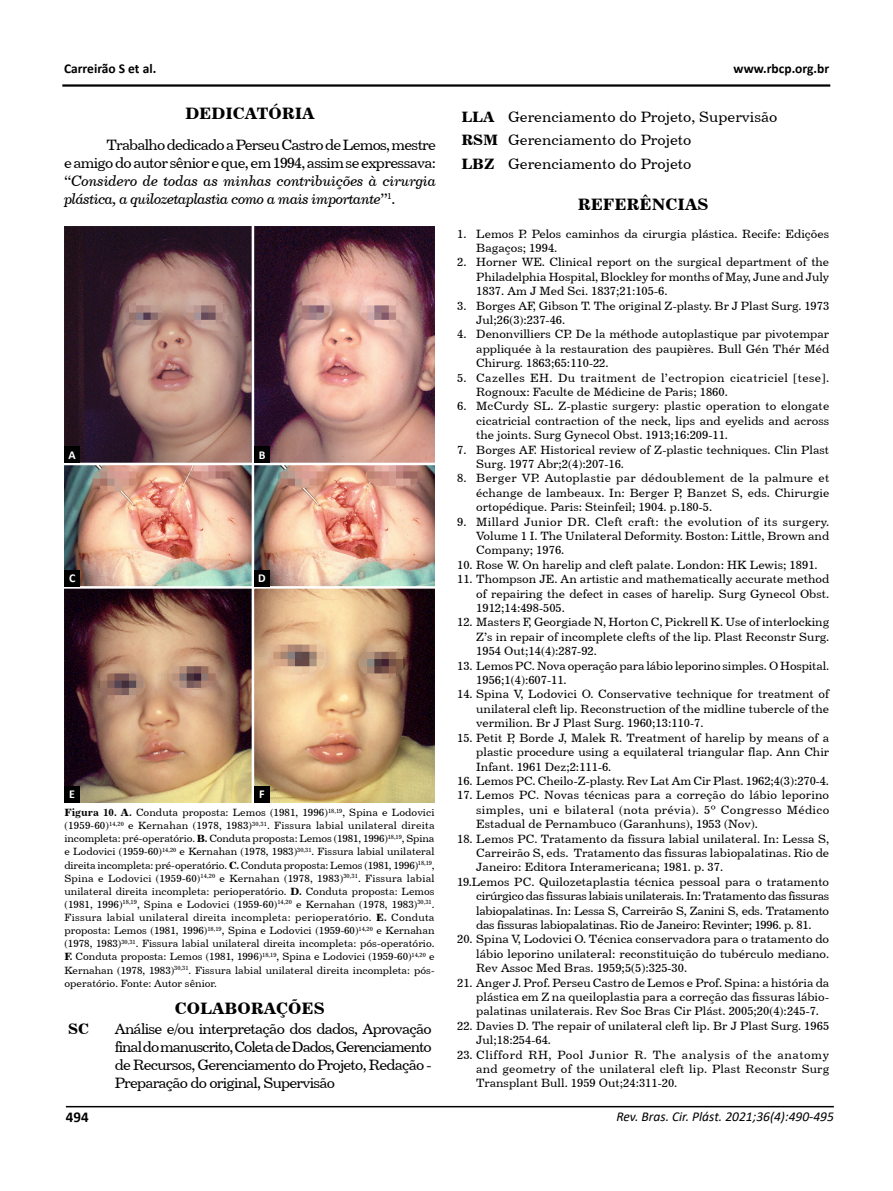
<style>
.page{position:relative;width:893px;height:1191px;background:#fff}
.page>*{position:absolute;margin:0;border:0;box-sizing:border-box;transform-origin:0 0}
.t1{font:16.5px "Century 731 BT Bold A";color:#000}
.t2{font:15px/18px "Century 731 BT Roman A";letter-spacing:-.045em;color:#000;text-align:right}
.t3{font:15px/18px "Century 731 BT Italic A";letter-spacing:-.02em;color:#000}
.t4{font:15px/23.4px "Century 731 BT Roman A";color:#000}
.t5{font:700 15px "Calibri";color:#000}
.t6{font:15px "Century 731 BT Bold A";color:#000}
.t7{font:italic 13.5px "Calibri";color:#000}
.t8{font:700 13.5px "Calibri";color:#000}
.t9{font:12px/14.4px "Century 731 BT Roman A";color:#000;text-align:justify}
.t10{font:12px "Century 731 BT Roman A";letter-spacing:-.025em;color:#000}
.t11{font:12px/14.4px "Century 731 BT Roman A";letter-spacing:.03em;color:#000}
.t12{font:700 12px "Calibri";color:#fff}
.t13{font:10.5px/13.2px "Century 731 BT Roman A";color:#000;text-align:justify}
.s1{font-family:"Century 731 BT Roman A"}
.s2{font-family:"Century 731 BT Bold A"}
</style>
<div class="page">
<hr style="left:66px;top:1106px;width:768px;height:1px;background:#000">
<hr style="left:62px;top:84px;width:768px;height:3px;background:#000">
<img style="left:64px;top:227px;width:371px;height:575px">
<div style="left:64px;top:447px;width:16px;height:16px;background:#000"></div>
<div style="left:255px;top:447px;width:15px;height:16px;background:#000"></div>
<div style="left:64px;top:570px;width:16px;height:16px;background:#000"></div>
<div style="left:254px;top:570px;width:16px;height:16px;background:#000"></div>
<div style="left:64px;top:786px;width:16px;height:16px;background:#000"></div>
<div style="left:254px;top:786px;width:16px;height:16px;background:#000"></div>
<p class="t8" style="left:64px;top:59px;width:94px">Carreirão S et al.</p>
<p class="t8" style="left:734px;top:59px;width:97px">www.rbcp.org.br</p>
<h1 class="t1" style="left:185px;top:103px;width:131px">DEDICATÓRIA</h1>
<p class="t2" style="left:64px;top:135px;width:374px">Trabalho dedicado a Perseu Castro de Lemos, mestre<br>e amigo do autor sênior e que, em 1994, assim se expressava:</p>
<p class="t3" style="left:64px;top:171px;width:374px"><span class="s1">“</span>Considero de todas as minhas contribuições à cirurgia plástica, a quilozetaplastia como a mais importante<span class="s1">”</span><sup>1</sup><span class="s1">.</span></p>
<p class="t4" style="left:461px;top:105px;width:318px"><span class="s2">LLA</span> Gerenciamento do Projeto, Supervisão<br><span class="s2">RSM</span> Gerenciamento do Projeto<br><span class="s2">LBZ</span> Gerenciamento do Projeto</p>
<h1 class="t1" style="left:578px;top:194px;width:132px">REFERÊNCIAS</h1>
<p class="t9" style="left:476px;top:226px;width:354px;text-indent:-19px">1. Lemos P. Pelos caminhos da cirurgia plástica. Recife: Edições<br>Bagaços; 1994.</p>
<p class="t9" style="left:476px;top:255px;width:355px;text-indent:-19px">2. Horner WE. Clinical report on the surgical department of the Philadelphia Hospital, Blockley for months of May, June and July 1837. Am J Med Sci. 1837;21:105-6.</p>
<p class="t9" style="left:476px;top:298px;width:354px;text-indent:-19px">3. Borges AF, Gibson T. The original Z-plasty. Br J Plast Surg. 1973<br>Jul;26(3):237-46.</p>
<p class="t9" style="left:476px;top:327px;width:354px;text-indent:-19px">4. Denonvilliers CP. De la méthode autoplastique par pivotempar appliquée à la restauration des paupières. Bull Gén Thér Méd Chirurg. 1863;65:110-22.</p>
<p class="t11" style="left:476px;top:370px;width:354px;text-indent:-19px">5. Cazelles EH. Du traitment de l’ectropion cicatriciel [tese].<br>Rognoux: Faculte de Médicine de Paris; 1860.</p>
<p class="t9" style="left:476px;top:399px;width:355px;text-indent:-19px">6. McCurdy SL. Z-plastic surgery: plastic operation to elongate cicatricial contraction of the neck, lips and eyelids and across the joints. Surg Gynecol Obst. 1913;16:209-11.</p>
<p class="t9" style="left:476px;top:442px;width:354px;text-indent:-19px">7. Borges AF. Historical review of Z-plastic techniques. Clin Plast<br>Surg. 1977 Abr;2(4):207-16.</p>
<p class="t9" style="left:476px;top:471px;width:355px;text-indent:-19px">8. Berger VP. Autoplastie par dédoublement de la palmure et échange de lambeaux. In: Berger P, Banzet S, eds. Chirurgie ortopédique. Paris: Steinfeil; 1904. p.180-5.</p>
<p class="t9" style="left:476px;top:514px;width:355px;text-indent:-19px">9. Millard Junior DR. Cleft craft: the evolution of its surgery.<br>Volume 1 I. The Unilateral Deformity. Boston: Little, Brown and Company; 1976.</p>
<p class="t9" style="left:457px;top:557px;width:362px">10. Rose W. On harelip and cleft palate. London: HK Lewis; 1891.</p>
<p class="t9" style="left:476px;top:571px;width:354px;text-indent:-19px">11. Thompson JE. An artistic and mathematically accurate method of repairing the defect in cases of harelip. Surg Gynecol Obst.<br>1912;14:498-505.</p>
<p class="t9" style="left:476px;top:615px;width:355px;text-indent:-19px">12. Masters F, Georgiade N, Horton C, Pickrell K. Use of interlocking Z’s in repair of incomplete clefts of the lip. Plast Reconstr Surg.<br>1954 Out;14(4):287-92.</p>
<p class="t9" style="left:476px;top:658px;width:354px;text-indent:-19px">13. Lemos PC. Nova operação para lábio leporino simples. O Hospital.<br>1956;1(4):607-11.</p>
<p class="t9" style="left:476px;top:687px;width:354px;text-indent:-19px">14. Spina V, Lodovici O. Conservative technique for treatment of unilateral cleft lip. Reconstruction of the midline tubercle of the vermilion. Br J Plast Surg. 1960;13:110-7.</p>
<p class="t9" style="left:476px;top:730px;width:354px;text-indent:-19px">15. Petit P, Borde J, Malek R. Treatment of harelip by means of a plastic procedure using a equilateral triangular flap. Ann Chir Infant. 1961 Dez;2:111-6.</p>
<p class="t9" style="left:457px;top:773px;width:373px">16. Lemos PC. Cheilo-Z-plasty. Rev Lat Am Cir Plast. 1962;4(3):270-4.</p>
<p class="t9" style="left:476px;top:787px;width:355px;text-indent:-19px">17. Lemos PC. Novas técnicas para a correção do lábio leporino simples, uni e bilateral (nota prévia). 5º Congresso Médico Estadual de Pernambuco (Garanhuns), 1953 (Nov).</p>
<p class="t9" style="left:457px;top:831px;width:374px">18. Lemos PC. Tratamento da fissura labial unilateral. In: Lessa S,</p>
<p class="t9" style="left:476px;top:845px;width:354px">Carreirão S, eds. Tratamento das fissuras labiopalatinas. Rio de</p>
<p class="t9" style="left:476px;top:859px;width:248px">Janeiro: Editora Interamericana; 1981. p. 37.</p>
<p class="t9" style="left:457px;top:874px;width:374px">19.Lemos PC. Quilozetaplastia técnica pessoal para o tratamento</p>
<p class="t10" style="left:476px;top:888px;width:354px">cirúrgico das fissuras labiais unilaterais. In: Tratamento das fissuras</p>
<p class="t10" style="left:476px;top:903px;width:354px">labiopalatinas. In: Lessa S, Carreirão S, Zanini S, eds. Tratamento</p>
<p class="t10" style="left:476px;top:917px;width:337px">das fissuras labiopalatinas. Rio de Janeiro: Revinter; 1996. p. 81.</p>
<p class="t9" style="left:476px;top:931px;width:354px;text-indent:-19px">20. Spina V, Lodovici O. Técnica conservadora para o tratamento do lábio leporino unilateral: reconstituição do tubérculo mediano.<br>Rev Assoc Med Bras. 1959;5(5):325-30.</p>
<p class="t9" style="left:476px;top:975px;width:355px;text-indent:-19px">21. Anger J. Prof. Perseu Castro de Lemos e Prof. Spina: a história da plástica em Z na queiloplastia para a correção das fissuras lábio&shy;palatinas unilaterais. Rev Soc Bras Cir Plást. 2005;20(4):245-7.</p>
<p class="t9" style="left:476px;top:1018px;width:354px;text-indent:-19px">22. Davies D. The repair of unilateral cleft lip. Br J Plast Surg. 1965<br>Jul;18:254-64.</p>
<p class="t9" style="left:476px;top:1047px;width:355px;text-indent:-19px">23. Clifford RH, Pool Junior R. The analysis of the anatomy and geometry of the unilateral cleft lip. Plast Reconstr Surg Transplant Bull. 1959 Out;24:311-20.</p>
<p class="t12" style="left:69px;top:446px;width:9px">A</p>
<p class="t12" style="left:259px;top:446px;width:8px">B</p>
<p class="t12" style="left:69px;top:569px;width:8px">C</p>
<p class="t12" style="left:258px;top:569px;width:9px">D</p>
<p class="t12" style="left:69px;top:786px;width:7px">E</p>
<p class="t12" style="left:259px;top:786px;width:7px">F</p>
<p class="t13" style="left:64px;top:805px;width:372px"><span class="s2">Figura 10. A.</span> Conduta proposta: Lemos (1981, 1996)<sup>18,19</sup>, Spina e Lodovici (1959-60)<sup>14,20</sup> e Kernahan (1978, 1983)<sup>30,31</sup>. Fissura labial unilateral direita incompleta: pré-operatório. <span class="s2">B.</span> Conduta proposta: Lemos (1981, 1996)<sup>18,19</sup>, Spina e Lodovici (1959-60)<sup>14,20</sup> e Kernahan (1978, 1983)<sup>30,31</sup>. Fissura labial unilateral direita incompleta: pré-operatório. <span class="s2">C.</span> Conduta proposta: Lemos (1981, 1996)<sup>18,19</sup>, Spina e Lodovici (1959-60)<sup>14,20</sup> e Kernahan (1978, 1983)<sup>30,31</sup>. Fissura labial unilateral direita incompleta: perioperatório. <span class="s2">D.</span> Conduta proposta: Lemos (1981, 1996)<sup>18,19</sup>, Spina e Lodovici (1959-60)<sup>14,20</sup> e Kernahan (1978, 1983)<sup>30,31</sup>.<br>Fissura labial unilateral direita incompleta: perioperatório. <span class="s2">E.</span> Conduta proposta: Lemos (1981, 1996)<sup>18,19</sup>, Spina e Lodovici (1959-60)<sup>14,20</sup> e Kernahan (1978, 1983)<sup>30,31</sup>. Fissura labial unilateral direita incompleta: pós-operatório.<br><span class="s2">F.</span> Conduta proposta: Lemos (1981, 1996)<sup>18,19</sup>, Spina e Lodovici (1959-60)<sup>14,20</sup> e Kernahan (1978, 1983)<sup>30,31</sup>. Fissura labial unilateral direita incompleta: pós&shy;operatório. Fonte: Autor sênior.</p>
<h1 class="t1" style="left:175px;top:998px;width:151px">COLABORAÇÕES</h1>
<p class="t6" style="left:68px;top:1019px;width:22px">SC</p>
<p class="t2" style="left:115px;top:1019px;width:318px;text-align:justify">Análise e/ou interpretação dos dados, Aprovação final do manuscrito, Coleta de Dados, Gerenciamento de Recursos, Gerenciamento do Projeto, Redação - Preparação do original, Supervisão</p>
<p class="t5" style="left:66px;top:1106px;width:24px">494</p>
<p class="t7" style="left:616px;top:1107px;width:219px">Rev. Bras. Cir. Plást. 2021;36(4):490-495</p>
</div>
